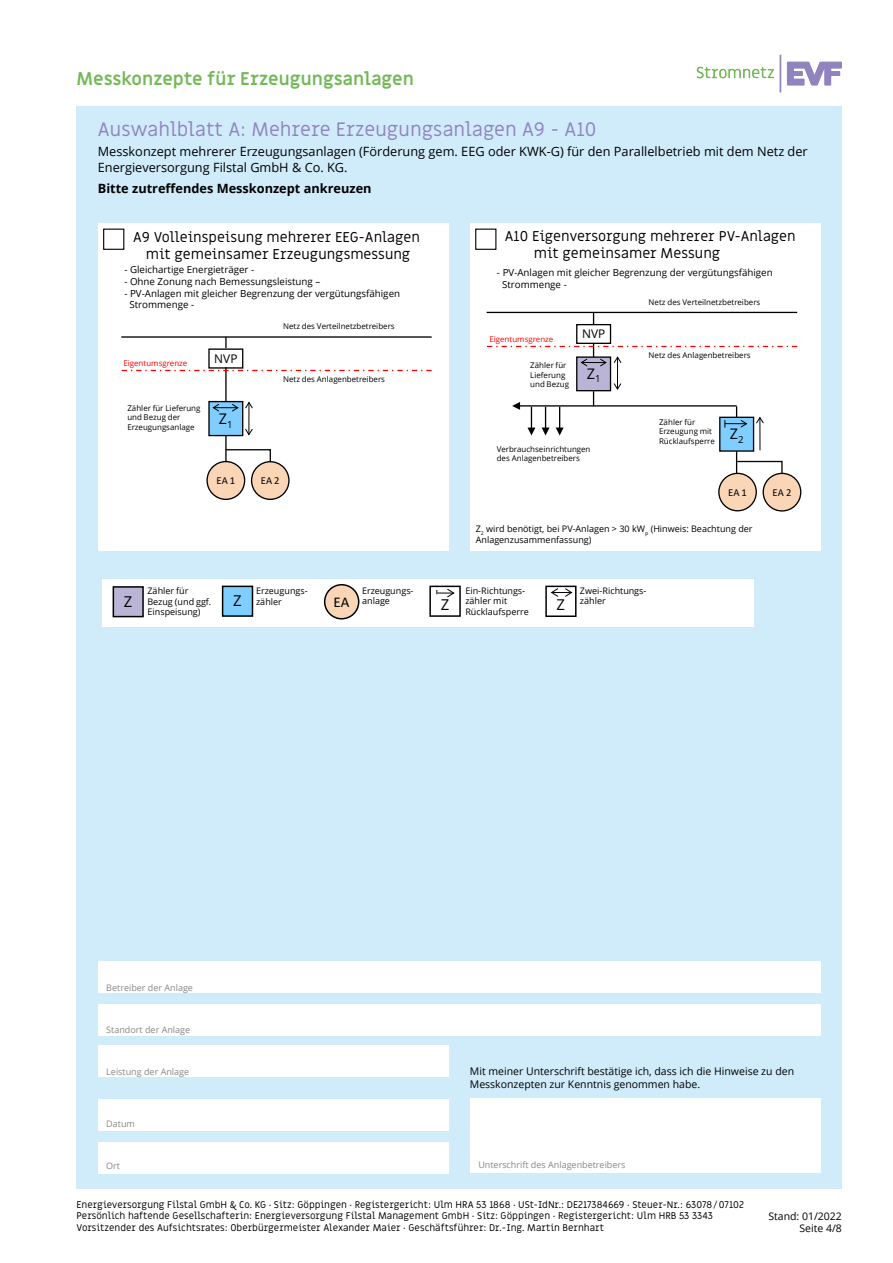
<style>
.page{position:relative;width:893px;height:1263px;background:#fff}
.page>*{position:absolute;margin:0;border:0;box-sizing:border-box;transform-origin:0 0}
.t1{font:19.5px "Miriam Libre";color:#9184be}
.t2{font:700 18px "Miriam Libre";color:#73b958}
.t3{font:15px "Open Sans";color:#000}
.t4{font:15px "Calibri";color:#000}
.t5{font:14.7px "Open Sans";color:#000}
.t6{font:14.55px "Open Sans";color:#000}
.t7{font:14.25px/17.1px "Miriam Libre";color:#000;text-align:center}
.t8{font:12.75px/15.3px "Open Sans";color:#000}
.t9{font:700 12.75px "Open Sans";color:#000}
.t10{font:12px "Open Sans";color:#000}
.t11{font:11.85px "Open Sans";color:#000}
.t12{font:10.65px "Calibri";letter-spacing:.005em;color:#000}
.t13{font:10.5px/12.6px "Open Sans";color:#000;text-align:right}
.t14{font:9.75px/11.7px "Miriam Libre";color:#000}
.t15{font:9.75px/11.7px "Open Sans";color:#000}
.t16{font:9px/10.8px "Open Sans";color:#000}
.t17{font:9px "Open Sans";color:#878786}
.t18{font:7.95px/9.4px "Open Sans";letter-spacing:.005em;color:#000}
.t19{font:7.95px "Open Sans";letter-spacing:.005em;color:#f00}
</style>
<div class="page">
<div style="left:77px;top:106px;width:765px;height:1082px;background:#d0ecfb"></div>
<div style="left:470px;top:223px;width:351px;height:328px;background:#fff"></div>
<div style="left:98px;top:223px;width:351px;height:328px;background:#fff"></div>
<hr style="left:121px;top:336px;width:311px;height:2px;background:#000">
<div style="left:208px;top:348px;width:35px;height:21px;border:1px solid #000"></div>
<svg style="left:225px;top:337px;width:2px;height:11px"></svg>
<hr style="left:225px;top:367px;width:2px;height:34px;background:#000">
<hr style="left:225px;top:435px;width:2px;height:30px;background:#000">
<div style="left:207px;top:461px;width:38px;height:38px;background:#fad5b6;border-radius:50%"></div>
<div style="left:206px;top:461px;width:39px;height:39px;border:1px solid #000;border-radius:50%"></div>
<div style="left:209px;top:402px;width:34px;height:34px;background:#7fceff"></div>
<div style="left:208px;top:401px;width:35px;height:35px;border:1px solid #000"></div>
<hr style="left:248px;top:402px;width:1px;height:33px;background:#000">
<svg style="left:212px;top:401px;width:41px;height:11px"></svg>
<svg style="left:245px;top:428px;width:8px;height:8px"></svg>
<svg style="left:121px;top:370px;width:311px;height:1px"></svg>
<div style="left:252px;top:462px;width:37px;height:37px;background:#fad5b6;border-radius:50%"></div>
<div style="left:251px;top:461px;width:39px;height:39px;border:1px solid #000;border-radius:50%"></div>
<svg style="left:224px;top:448px;width:48px;height:15px"></svg>
<hr style="left:487px;top:312px;width:310px;height:1px;background:#000">
<div style="left:576px;top:324px;width:35px;height:20px;border:1px solid #000"></div>
<div style="left:576px;top:356px;width:35px;height:35px;background:#bab5d6;border:1px solid #000"></div>
<svg style="left:593px;top:391px;width:1px;height:14px"></svg>
<div style="left:719px;top:417px;width:35px;height:35px;background:#7fceff;border:1px solid #000"></div>
<hr style="left:617px;top:357px;width:1px;height:32px;background:#000">
<svg style="left:613px;top:383px;width:9px;height:7px"></svg>
<hr style="left:759px;top:418px;width:1px;height:32px;background:#000">
<svg style="left:756px;top:416px;width:8px;height:8px"></svg>
<svg style="left:487px;top:343px;width:310px;height:24px"></svg>
<hr style="left:519px;top:405px;width:218px;height:2px;background:#000">
<svg style="left:512px;top:402px;width:8px;height:8px"></svg>
<svg style="left:527px;top:407px;width:8px;height:28px"></svg>
<svg style="left:542px;top:407px;width:7px;height:28px"></svg>
<svg style="left:556px;top:407px;width:8px;height:28px"></svg>
<svg style="left:724px;top:406px;width:24px;height:22px"></svg>
<div style="left:719px;top:473px;width:37px;height:38px;background:#fad5b6;border-radius:50%"></div>
<div style="left:718px;top:473px;width:39px;height:38px;border:1px solid #000;border-radius:50%"></div>
<div style="left:763px;top:473px;width:38px;height:38px;background:#fad5b6;border-radius:50%"></div>
<div style="left:763px;top:473px;width:38px;height:38px;border:1px solid #000;border-radius:50%"></div>
<svg style="left:736px;top:451px;width:47px;height:26px"></svg>
<div style="left:102px;top:580px;width:651px;height:47px;background:#fff"></div>
<div style="left:113px;top:586px;width:31px;height:31px;background:#bab5d6;border:2px solid #000"></div>
<div style="left:222px;top:586px;width:31px;height:31px;background:#7fceff;border:2px solid #000"></div>
<div style="left:325px;top:585px;width:34px;height:34px;background:#fad5b6;border-radius:50%"></div>
<div style="left:324px;top:584px;width:35px;height:35px;border:2px solid #000;border-radius:50%"></div>
<div style="left:429px;top:586px;width:32px;height:31px;border:2px solid #000"></div>
<svg style="left:436px;top:588px;width:19px;height:10px"></svg>
<div style="left:545px;top:586px;width:32px;height:31px;border:2px solid #000"></div>
<svg style="left:550px;top:588px;width:23px;height:9px"></svg>
<div style="left:98px;top:961px;width:723px;height:32px;background:#fff"></div>
<div style="left:98px;top:1003px;width:723px;height:32px;background:#fff"></div>
<div style="left:98px;top:1045px;width:351px;height:32px;background:#fff"></div>
<div style="left:98px;top:1099px;width:351px;height:32px;background:#fff"></div>
<div style="left:98px;top:1142px;width:351px;height:32px;background:#fff"></div>
<div style="left:470px;top:1098px;width:351px;height:74px;background:#fff"></div>
<svg style="left:697px;top:67px;width:77px;height:11px"></svg>
<svg style="left:780px;top:55px;width:62px;height:37px"></svg>
<div style="left:103px;top:229px;width:21px;height:21px;background:#fff;border:1px solid #000"></div>
<div style="left:475px;top:229px;width:21px;height:21px;background:#fff;border:1px solid #000"></div>
<h2 class="t2" style="left:77px;top:68px;width:339px">Messkonzepte für Erzeugungsanlagen</h2>
<h1 class="t1" style="left:98px;top:117px;width:500px">Auswahlblatt A: Mehrere Erzeugungsanlagen A9 - A10</h1>
<h3 class="t8" style="left:98px;top:144px;width:711px">Messkonzept mehrerer Erzeugungsanlagen (Förderung gem. EEG oder KWK-G) für den Parallelbetrieb mit dem Netz der<br>Energieversorgung Filstal GmbH &amp; Co. KG.</h3>
<h3 class="t9" style="left:98px;top:180px;width:275px">Bitte zutreffendes Messkonzept ankreuzen</h3>
<h3 class="t7" style="left:133px;top:229px;width:288px">A9 Volleinspeisung mehrerer EEG-Anlagen mit gemeinsamer Erzeugungsmessung</h3>
<h3 class="t7" style="left:534px;top:228px;width:263px;text-align:left;text-indent:-29px">A10 Eigenversorgung mehrerer PV-Anlagen mit gemeinsamer Messung</h3>
<p class="t15" style="left:124px;top:264px;width:131px">- Gleichartige Energieträger -</p>
<p class="t15" style="left:124px;top:275px;width:197px">- Ohne Zonung nach Bemessungsleistung –</p>
<p class="t15" style="left:129px;top:287px;width:272px;text-indent:-5px">- PV-Anlagen mit gleicher Begrenzung der vergütungsfähigen<br>Strommenge -</p>
<p class="t19" style="left:123px;top:358px;width:65px">Eigentumsgrenze</p>
<p class="t18" style="left:127px;top:403px;width:75px">Zähler für Lieferung und Bezug der<br>Erzeugungsanlage</p>
<p class="t10" style="left:214px;top:350px;width:25px">NVP</p>
<h3 class="t5" style="left:219px;top:408px;width:15px">Z<sub>1</sub></h3>
<p class="t12" style="left:216px;top:473px;width:20px">EA 1</p>
<p class="t18" style="left:283px;top:321px;width:113px">Netz des Verteilnetzbetreibers</p>
<p class="t18" style="left:283px;top:374px;width:103px">Netz des Anlagenbetreibers</p>
<p class="t12" style="left:261px;top:473px;width:20px">EA 2</p>
<p class="t15" style="left:502px;top:266px;width:272px;text-indent:-5px">- PV-Anlagen mit gleicher Begrenzung der vergütungsfähigen<br>Strommenge -</p>
<p class="t19" style="left:489px;top:334px;width:66px">Eigentumsgrenze</p>
<p class="t18" style="left:530px;top:360px;width:40px">Zähler für<br>Lieferung und Bezug</p>
<p class="t11" style="left:582px;top:326px;width:25px">NVP</p>
<h3 class="t6" style="left:587px;top:364px;width:15px">Z<sub>1</sub></h3>
<p class="t18" style="left:497px;top:444px;width:95px">Verbrauchseinrichtungen des Anlagenbetreibers</p>
<p class="t18" style="left:649px;top:297px;width:113px">Netz des Verteilnetzbetreibers</p>
<p class="t18" style="left:649px;top:350px;width:103px">Netz des Anlagenbetreibers</p>
<p class="t18" style="left:659px;top:417px;width:57px">Zähler für<br>Erzeugung mit<br>Rücklaufsperre</p>
<h3 class="t6" style="left:730px;top:424px;width:15px">Z<sub>2</sub></h3>
<p class="t12" style="left:728px;top:485px;width:20px">EA 1</p>
<p class="t12" style="left:773px;top:485px;width:20px">EA 2</p>
<p class="t16" style="left:476px;top:523px;width:278px">Z<sub>2</sub> wird benötigt, bei PV-Anlagen &gt; 30 kW<sub>p</sub> (Hinweis: Beachtung der<br>Anlagenzusammenfassung)</p>
<h3 class="t3" style="left:124px;top:591px;width:10px">Z</h3>
<p class="t16" style="left:147px;top:585px;width:65px">Zähler für<br>Bezug (und ggf.<br>Einspeisung)</p>
<h3 class="t3" style="left:233px;top:591px;width:10px">Z</h3>
<p class="t16" style="left:256px;top:585px;width:53px">Erzeugungs&shy;zähler</p>
<h3 class="t4" style="left:334px;top:591px;width:18px">EA</h3>
<p class="t16" style="left:362px;top:585px;width:53px">Erzeugungs&shy;anlage</p>
<p class="t16" style="left:580px;top:585px;width:68px">Zwei-Richtungs&shy;zähler</p>
<p class="t16" style="left:465px;top:585px;width:65px">Ein-Richtungs&shy;zähler mit<br>Rücklaufsperre</p>
<h3 class="t3" style="left:441px;top:594px;width:10px">Z</h3>
<h3 class="t3" style="left:557px;top:594px;width:10px">Z</h3>
<p class="t17" style="left:106px;top:981px;width:88px">Betreiber der Anlage</p>
<p class="t17" style="left:106px;top:1024px;width:85px">Standort der Anlage</p>
<p class="t17" style="left:106px;top:1065px;width:84px">Leistung der Anlage</p>
<p class="t13" style="left:470px;top:1065px;width:326px;text-align:left">Mit meiner Unterschrift bestätige ich, dass ich die Hinweise zu den<br>Messkonzepten zur Kenntnis genommen habe.</p>
<p class="t17" style="left:106px;top:1117px;width:30px">Datum</p>
<p class="t17" style="left:106px;top:1160px;width:15px">Ort</p>
<p class="t17" style="left:478px;top:1159px;width:149px">Unterschrift des Anlagenbetreibers</p>
<p class="t14" style="left:77px;top:1199px;width:669px">Energieversorgung Filstal GmbH &amp; Co. KG · Sitz: Göppingen · Registergericht: Ulm HRA 53 1868 · USt-IdNr.: DE217384669 · Steuer-Nr.: 63078/07102<br>Persönlich haftende Gesellschafterin: Energieversorgung Filstal Management GmbH · Sitz: Göppingen · Registergericht: Ulm HRB 53 3343<br>Vorsitzender des Aufsichtsrates: Oberbürgermeister Alexander Maier · Geschäftsführer: Dr.-Ing. Martin Bernhart</p>
<p class="t13" style="left:768px;top:1209px;width:75px">Stand: 01/2022<br>Seite 4/8</p>
</div>
